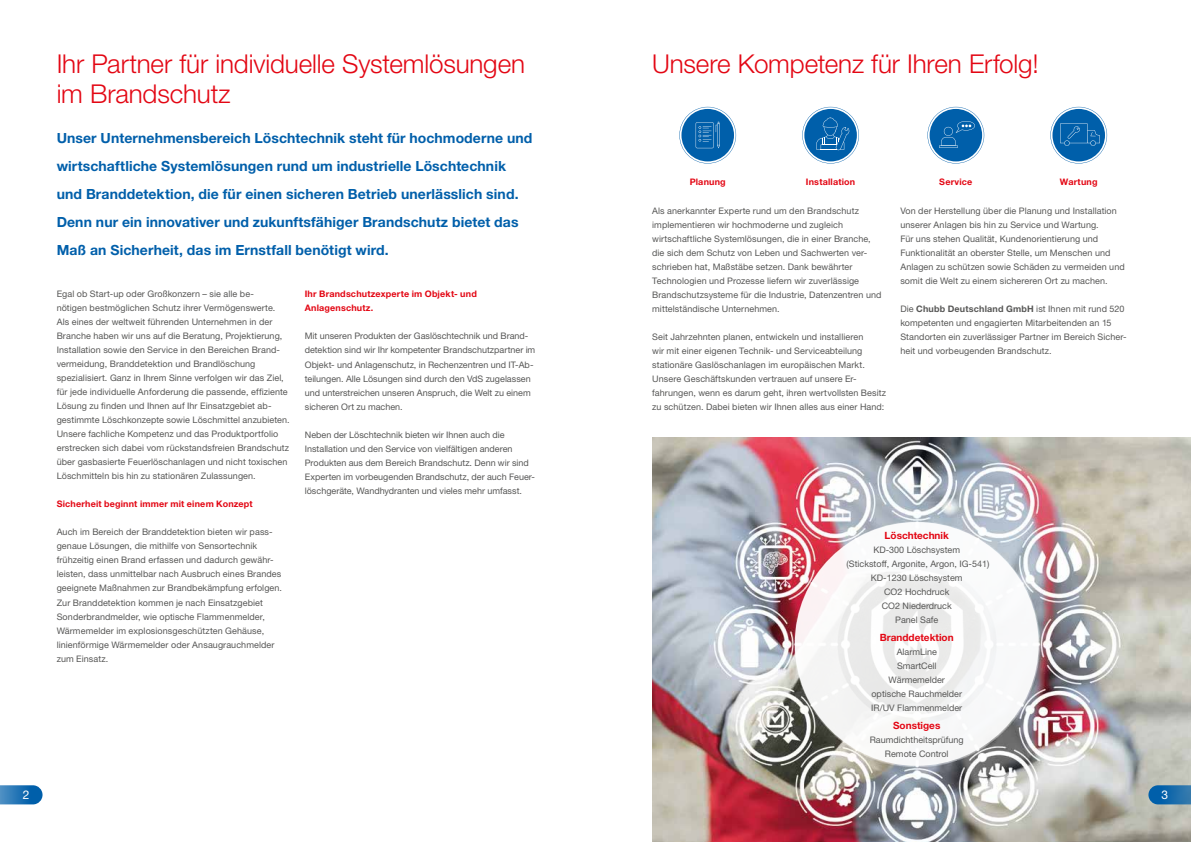
<style>
.page{position:relative;width:1191px;height:842px;background:#fff}
.page>*{position:absolute;margin:0;border:0;box-sizing:border-box;transform-origin:0 0}
.t1{font:300 26px/30px "Helvetica Neue LT Pro";letter-spacing:-.005em;color:#e30613}
.t2{font:700 14px/28px "Helvetica Neue LT Pro";letter-spacing:.005em;color:#005faa}
.t3{font:12px "Helvetica Neue LT Pro";color:#fff}
.t4{font:700 10px "Helvetica Neue LT Pro";color:#e30613}
.t5{font:9px/14px "Helvetica Neue LT Pro";letter-spacing:.01em;color:#575756}
.t6{font:700 9px/14px "Helvetica Neue LT Pro";letter-spacing:.02em;color:#e30613}
.s1{font-weight:700}
</style>
<div class="page">
<svg style="left:679px;top:107px;width:57px;height:57px"></svg>
<svg style="left:927px;top:107px;width:57px;height:57px"></svg>
<svg style="left:1050px;top:107px;width:57px;height:57px"></svg>
<svg style="left:802px;top:107px;width:57px;height:57px"></svg>
<img style="left:652px;top:437px;width:539px;height:405px">
<svg style="left:795px;top:522px;width:243px;height:244px"></svg>
<svg style="left:0;top:785px;width:43px;height:19px"></svg>
<svg style="left:1148px;top:785px;width:43px;height:19px"></svg>
<h1 class="t1" style="left:57px;top:49px;width:470px">Ihr Partner für individuelle Systemlösungen im Brandschutz</h1>
<p class="t2" style="left:57px;top:124px;width:477px">Unser Unternehmensbereich Löschtechnik steht für hochmoderne und wirtschaftliche Systemlösungen rund um industrielle Löschtechnik und Branddetektion, die für einen sicheren Betrieb unerlässlich sind.<br>Denn nur ein innovativer und zukunftsfähiger Brandschutz bietet das Maß an Sicherheit, das im Ernstfall benötigt wird.</p>
<p class="t5" style="left:57px;top:287px;width:234px">Egal ob Start-up oder Großkonzern – sie alle be-<br>nötigen bestmöglichen Schutz ihrer Vermögenswerte.<br>Als eines der weltweit führenden Unternehmen in der Branche haben wir uns auf die Beratung, Projektierung, Installation sowie den Service in den Bereichen Brand&shy;vermeidung, Branddetektion und Brandlöschung spezialisiert. Ganz in Ihrem Sinne verfolgen wir das Ziel, für jede individuelle Anforderung die passende, effiziente Lösung zu finden und Ihnen auf Ihr Einsatzgebiet ab&shy;gestimmte Löschkonzepte sowie Löschmittel anzubieten.<br>Unsere fachliche Kompetenz und das Produktportfolio erstrecken sich dabei vom rückstandsfreien Brandschutz über gasbasierte Feuerlöschanlagen und nicht toxischen Löschmitteln bis hin zu stationären Zulassungen.</p>
<p class="t6" style="left:57px;top:497px;width:197px">Sicherheit beginnt immer mit einem Konzept</p>
<p class="t5" style="left:57px;top:525px;width:227px">Auch im Bereich der Branddetektion bieten wir pass&shy;genaue Lösungen, die mithilfe von Sensortechnik frühzeitig einen Brand erfassen und dadurch gewähr&shy;leisten, dass unmittelbar nach Ausbruch eines Brandes geeignete Maßnahmen zur Brandbekämpfung erfolgen.<br>Zur Branddetektion kommen je nach Einsatzgebiet Sonderbrandmelder, wie optische Flammenmelder, Wärmemelder im explosionsgeschützten Gehäuse, linienförmige Wärmemelder oder Ansaugrauchmelder zum Einsatz.</p>
<p class="t6" style="left:305px;top:287px;width:173px">Ihr Brandschutzexperte im Objekt- und<br>Anlagenschutz.</p>
<p class="t5" style="left:305px;top:329px;width:232px">Mit unseren Produkten der Gaslöschtechnik und Brand&shy;detektion sind wir Ihr kompetenter Brandschutzpartner im Objekt- und Anlagenschutz, in Rechenzentren und IT-Ab&shy;teilungen. Alle Lösungen sind durch den VdS zugelassen und unterstreichen unseren Anspruch, die Welt zu einem sicheren Ort zu machen.</p>
<p class="t5" style="left:305px;top:427px;width:232px">Neben der Löschtechnik bieten wir Ihnen auch die Installation und den Service von vielfältigen anderen Produkten aus dem Bereich Brandschutz. Denn wir sind Experten im vorbeugenden Brandschutz, der auch Feuer&shy;löschgeräte, Wandhydranten und vieles mehr umfasst.</p>
<h1 class="t1" style="left:652px;top:49px;width:388px">Unsere Kompetenz für Ihren Erfolg!</h1>
<p class="t6" style="left:690px;top:175px;width:37px">Planung</p>
<p class="t6" style="left:806px;top:175px;width:51px">Installation</p>
<p class="t6" style="left:939px;top:175px;width:35px">Service</p>
<p class="t6" style="left:1060px;top:175px;width:39px">Wartung</p>
<p class="t5" style="left:652px;top:203px;width:231px">Als anerkannter Experte rund um den Brandschutz implementieren wir hochmoderne und zugleich wirtschaftliche Systemlösungen, die in einer Branche, die sich dem Schutz von Leben und Sachwerten ver&shy;schrieben hat, Maßstäbe setzen. Dank bewährter Technologien und Prozesse liefern wir zuverlässige Brandschutzsysteme für die Industrie, Datenzentren und mittelständische Unternehmen.</p>
<p class="t5" style="left:652px;top:329px;width:235px">Seit Jahrzehnten planen, entwickeln und installieren<br>wir mit einer eigenen Technik- und Serviceabteilung stationäre Gaslöschanlagen im europäischen Markt.<br>Unsere Geschäftskunden vertrauen auf unsere Er&shy;fahrungen, wenn es darum geht, ihren wertvollsten Besitz zu schützen. Dabei bieten wir Ihnen alles aus einer Hand:</p>
<p class="t5" style="left:900px;top:203px;width:226px">Von der Herstellung über die Planung und Installation unserer Anlagen bis hin zu Service und Wartung.<br>Für uns stehen Qualität, Kundenorientierung und Funktionalität an oberster Stelle, um Menschen und Anlagen zu schützen sowie Schäden zu vermeiden und somit die Welt zu einem sichereren Ort zu machen.</p>
<p class="t5" style="left:900px;top:301px;width:228px">Die <span class="s1">Chubb Deutschland GmbH</span> ist Ihnen mit rund 520 kompetenten und engagierten Mitarbeitenden an 15<br>Standorten ein zuverlässiger Partner im Bereich Sicher&shy;heit und vorbeugenden Brandschutz.</p>
<p class="t4" style="left:884px;top:530px;width:66px">Löschtechnik</p>
<p class="t5" style="left:846px;top:543px;width:144px;text-align:center">KD-300 Löschsystem<br>(Stickstoff, Argonite, Argon, IG-541)<br>KD-1230 Löschsystem<br>CO2 Hochdruck<br>CO2 Niederdruck<br>Panel Safe</p>
<p class="t4" style="left:880px;top:632px;width:75px">Branddetektion</p>
<p class="t5" style="left:871px;top:645px;width:92px;text-align:center">AlarmLine<br>SmartCell<br>Wärmemelder optische Rauchmelder<br>IR/UV Flammenmelder</p>
<p class="t4" style="left:893px;top:720px;width:49px">Sonstiges</p>
<p class="t5" style="left:869px;top:733px;width:96px;text-align:center">Raumdichtheitsprüfung<br>Remote Control</p>
<h3 class="t3" style="left:23px;top:787px;width:8px">2</h3>
<h3 class="t3" style="left:1161px;top:787px;width:8px">3</h3>
</div>
